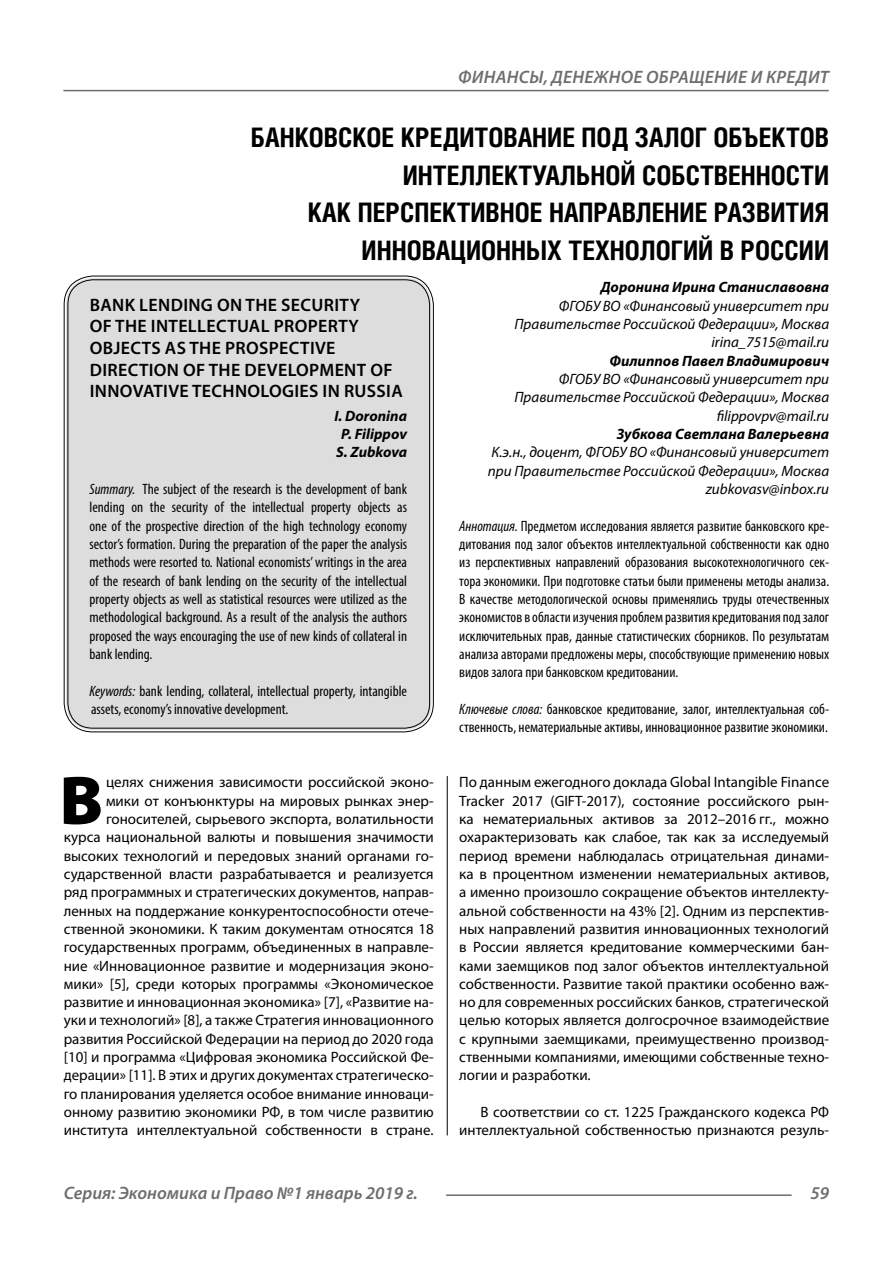
<style>
.page{position:relative;width:893px;height:1263px;background:#fff}
.page>*{position:absolute;margin:0;border:0;box-sizing:border-box;transform-origin:0 0}
.Bukvica{font:900 69.3px "Myriad Pro";color:#000}
.Header{font:700 27px/37.5px "Helios Cond";color:#000;text-align:right}
.Header-eng{font:600 18px/21.6px "Myriad Pro";letter-spacing:.02em;color:#000}
.t1{font:italic 600 18px "Myriad Pro";color:#6e6e6e}
.Bukvica-2{font:15px/18.3px "Myriad Pro";color:#000;text-align:right}
.Annotation-rus{font:condensed 15px/18.3px "Myriad Pro";color:#000;text-align:justify}
.Annotation-eng{font:condensed 15px/18.3px "Myriad Pro";color:#000;text-align:justify}
.Author-doc{font:italic 15px/18.3px "Myriad Pro";color:#000;text-align:right}
.Normal{font:15px/18.3px "Myriad Pro";color:#000;text-align:right}
.Author{font:italic 700 15px "Myriad Pro";color:#000}
.Author-email{font:italic 15px "Myriad Pro";color:#000}
.Author-eng{font:italic 700 15px "Myriad Pro";color:#000}
.s1{font-style:italic}
</style>
<div class="page">
<hr style="left:447px;top:776px;width:1px;height:359px;background:#000">
<div style="left:66px;top:278px;width:365px;height:452px;background:#ddd;border-radius:27px"></div>
<hr style="left:63px;top:90px;width:766px;height:1px;background:#6e6e6e">
<hr style="left:446px;top:1194px;width:346px;height:2px;background:#6e6e6e">
<p class="t1" style="left:458px;top:66px;width:27px">Финанс</p>
<p class="t1" style="left:530px;top:66px;width:34px">ы, дене</p>
<p class="t1" style="left:594px;top:66px;width:28px">жное</p>
<p class="t1" style="left:646px;top:66px;width:12px">обра</p>
<p class="t1" style="left:689px;top:66px;width:28px">щение</p>
<p class="t1" style="left:751px;top:66px;width:27px">и кредит</p>
<p class="Header" style="left:251px;top:118px;width:580px">БАНКОВСКОЕ КРЕДИТОВАНИЕ ПОД ЗАЛОГ ОБЪЕКТОВ ИНТЕЛЛЕКТУАЛЬНОЙ СОБСТВЕННОСТИ<br>КАК ПЕРСПЕКТИВНОЕ НАПРАВЛЕНИЕ РАЗВИТИЯ ИННОВАЦИОННЫХ ТЕХНОЛОГИЙ В РОССИИ</p>
<p class="Author" style="left:601px;top:278px;width:230px">Доронина Ирина Станиславовна</p>
<p class="Author-doc" style="left:514px;top:296px;width:316px">ФГОБУ ВО «Финансовый университет при<br>Правительстве Российской Федерации», Москва</p>
<p class="Author-email" style="left:711px;top:333px;width:119px">irina_7515@mail.ru</p>
<p class="Author" style="left:609px;top:351px;width:221px">Филиппов Павел Владимирович</p>
<p class="Author-doc" style="left:514px;top:370px;width:316px">ФГОБУ ВО «Финансовый университет при<br>Правительстве Российской Федерации», Москва</p>
<p class="Author-email" style="left:717px;top:406px;width:114px">filippovpv@mail.ru</p>
<p class="Author" style="left:617px;top:424px;width:214px">Зубкова Светлана Валерьевна</p>
<p class="Author-doc" style="left:488px;top:443px;width:343px;text-align:left">К.э.н., доцент, ФГОБУ ВО «Финансовый университет при Правительстве Российской Федерации», Москва</p>
<p class="Author-email" style="left:706px;top:480px;width:125px">zubkovasv@inbox.ru</p>
<p class="Annotation-rus" style="left:459px;top:516px;width:371px"><span class="s1">Аннотация.</span> Предметом исследования является развитие банковского кре&shy;дитования под залог объектов интеллектуальной собственности как одно из перспективных направлений образования высокотехнологичного сек&shy;тора экономики. При подготовке статьи были применены методы анализа.<br>В качестве методологической основы применялись труды отечественных экономистов в области изучения проблем развития кредитования под залог исключительных прав, данные статистических сборников. По результатам анализа авторами предложены меры, способствующие применению новых видов залога при банковском кредитовании.</p>
<p class="Annotation-rus" style="left:459px;top:700px;width:371px"><span class="s1">Ключевые слова:</span> банковское кредитование, залог, интеллектуальная соб&shy;ственность, нематериальные активы, инновационное развитие экономики.</p>
<p class="Header-eng" style="left:90px;top:293px;width:315px">BANK LENDING ON THE SECURITY<br>OF THE INTELLECTUAL PROPERTY<br>OBJECTS AS THE PROSPECTIVE<br>DIRECTION OF THE DEVELOPMENT OF<br>INNOVATIVE TECHNOLOGIES IN RUSSIA</p>
<p class="Author-eng" style="left:334px;top:406px;width:74px">I. Doronina</p>
<p class="Author-eng" style="left:341px;top:424px;width:68px">P. Filippov</p>
<p class="Author-eng" style="left:336px;top:443px;width:72px">S. Zubkova</p>
<p class="Annotation-eng" style="left:90px;top:480px;width:319px"><span class="s1">Summary.</span> The subject of the research is the development of bank lending on the security of the intellectual property objects as one of the prospective direction of the high technology economy sector’s formation. During the preparation of the paper the analysis methods were resorted to. National economists’ writings in the area of the research of bank lending on the security of the intellectual property objects as well as statistical resources were utilized as the methodological background. As a result of the analysis the authors proposed the ways encouraging the use of new kinds of collateral in bank lending.</p>
<p class="Annotation-eng" style="left:90px;top:681px;width:319px"><span class="s1">Keywords:</span> bank lending, collateral, intellectual property, intangible assets, economy’s innovative development.</p>
<p class="Bukvica-2" style="left:64px;top:773px;width:371px">целях снижения зависимости российской эконо-<br>мики от конъюнктуры на мировых рынках энер&shy;гоносителей, сырьевого экспорта, волатильности<br>курса национальной валюты и повышения значимости высоких технологий и передовых знаний органами го&shy;сударственной власти разрабатывается и реализуется ряд программных и стратегических документов, направ&shy;ленных на поддержание конкурентоспособности отече&shy;ственной экономики. К таким документам относятся 18 государственных программ, объединенных в направле&shy;ние «Инновационное развитие и модернизация эконо&shy;мики» [5], среди которых программы «Экономическое развитие и инновационная экономика» [7], «Развитие на&shy;уки и технологий» [8], а также Стратегия инновационного развития Российской Федерации на период до 2020 года [10] и программа «Цифровая экономика Российской Фе&shy;дерации» [11]. В этих и других документах стратегическо&shy;го планирования уделяется особое внимание инноваци&shy;онному развитию экономики РФ, в том числе развитию института интеллектуальной собственности в стране.</p>
<p class="Bukvica-2" style="left:459px;top:773px;width:371px;text-align:justify">По данным ежегодного доклада Global Intangible Finance Tracker 2017 (GIFT‑2017), состояние российского рын&shy;ка нематериальных активов за 2012–2016 гг., можно охарактеризовать как слабое, так как за исследуемый период времени наблюдалась отрицательная динами&shy;ка в процентном изменении нематериальных активов, а именно произошло сокращение объектов интеллекту&shy;альной собственности на 43% [2]. Одним из перспектив&shy;ных направлений развития инновационных технологий в России является кредитование коммерческими бан&shy;ками заемщиков под залог объектов интеллектуальной собственности. Развитие такой практики особенно важ&shy;но для современных российских банков, стратегической целью которых является долгосрочное взаимодействие с крупными заемщиками, преимущественно производ&shy;ственными компаниями, имеющими собственные техно&shy;логии и разработки.</p>
<p class="Bukvica" style="left:59px;top:754px;width:45px">В</p>
<p class="Normal" style="left:459px;top:1103px;width:371px">В соответствии со ст. 1225 Гражданского кодекса РФ интеллектуальной собственностью признаются резуль-</p>
<p class="t1" style="left:64px;top:1182px;width:356px">Серия: Экономика и Право №1 январь 2019 г.</p>
<p class="t1" style="left:810px;top:1182px;width:20px">59</p>
</div>
